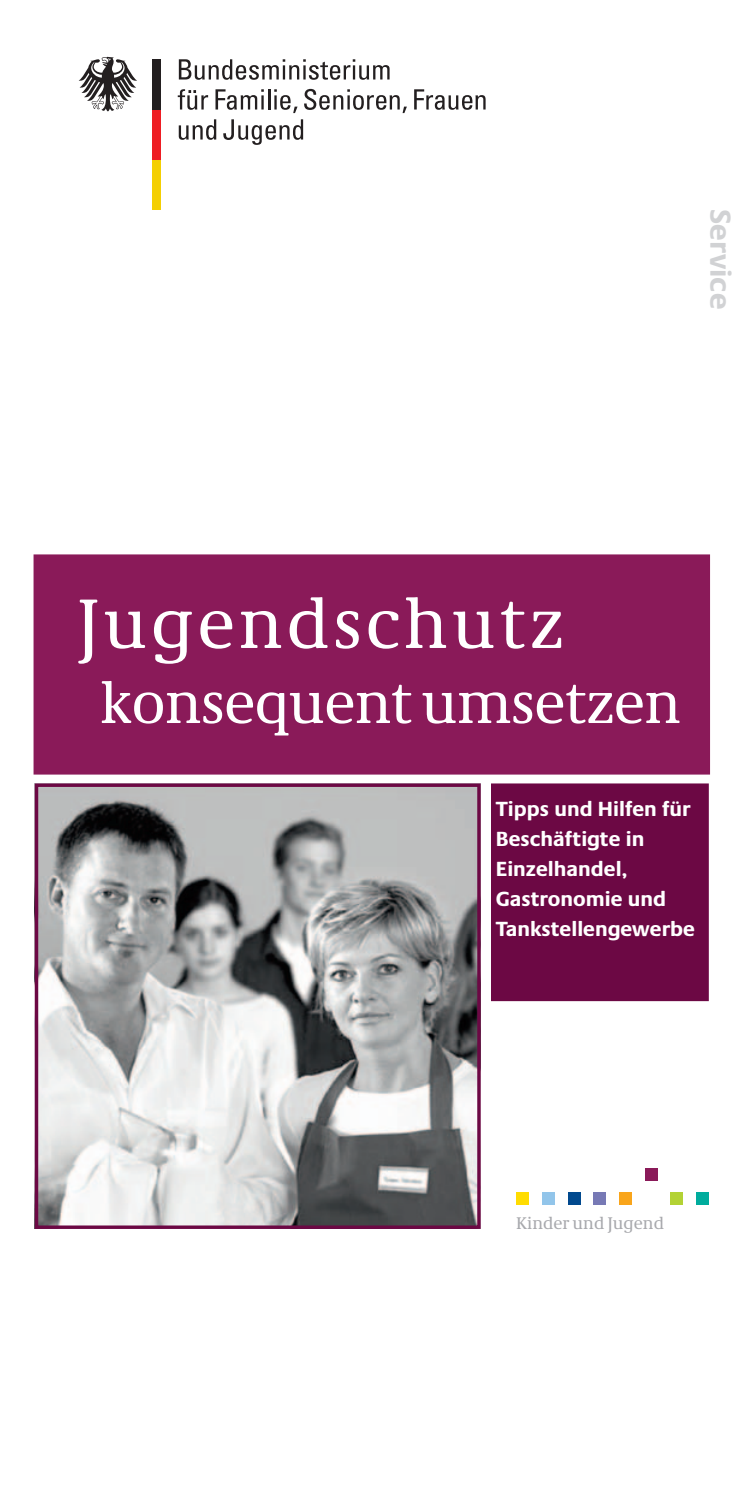
<style>
.page{position:relative;width:745px;height:1489px;background:#fff}
.page>*{position:absolute;margin:0;border:0;box-sizing:border-box;transform-origin:0 0}
.t1{font:72.5px "Neue Demos";letter-spacing:.05em;color:#fff}
.t2{font:60px "Neue Demos";letter-spacing:-.01em;color:#fff}
.t3{font:700 30px "Neue Praxis";color:#d1d2d4}
.t4{font:700 21.25px/30px "Neue Praxis";color:#fff}
.t5{font:17.5px "Neue Demos";color:#a8a9ad}
</style>
<div class="page">
<svg style="left:179px;top:119px;width:37px;height:21px"></svg>
<svg style="left:223px;top:119px;width:80px;height:26px"></svg>
<svg style="left:178px;top:89px;width:30px;height:21px"></svg>
<svg style="left:215px;top:89px;width:49px;height:21px"></svg>
<hr style="left:268px;top:89px;width:2px;height:20px;background:#231f20">
<svg style="left:274px;top:89px;width:23px;height:24px"></svg>
<svg style="left:304px;top:89px;width:102px;height:24px"></svg>
<svg style="left:414px;top:89px;width:71px;height:21px"></svg>
<svg style="left:179px;top:59px;width:210px;height:21px"></svg>
<div style="left:152px;top:159px;width:9px;height:50px;background:#f4cf02"></div>
<div style="left:152px;top:109px;width:9px;height:50px;background:#ee1d23"></div>
<div style="left:152px;top:59px;width:9px;height:50px;background:#231f20"></div>
<svg style="left:79px;top:57px;width:58px;height:54px"></svg>
<div style="left:34px;top:554px;width:675px;height:220px;background:#8a1a59;border:2px solid #8a1a59"></div>
<img style="left:39px;top:787px;width:437px;height:437px">
<div style="left:35px;top:783px;width:445px;height:445px;border:3px solid #6c0844"></div>
<div style="left:490px;top:783px;width:218px;height:218px;background:#6c0844;border:3px solid #6c0844"></div>
<div style="left:516px;top:1192px;width:13px;height:12px;background:#ffdc01"></div>
<div style="left:542px;top:1192px;width:12px;height:12px;background:#92c5ea"></div>
<div style="left:567px;top:1192px;width:13px;height:12px;background:#01498e"></div>
<div style="left:593px;top:1192px;width:12px;height:12px;background:#7779b5"></div>
<div style="left:619px;top:1192px;width:12px;height:12px;background:#f9a51b"></div>
<div style="left:644px;top:1168px;width:13px;height:12px;background:#8a1a59"></div>
<div style="left:670px;top:1192px;width:12px;height:12px;background:#b3d234"></div>
<div style="left:695px;top:1192px;width:13px;height:12px;background:#00ac9d"></div>
<h3 class="t3" style="left:738px;top:209px;width:102px;rotate:90deg">Service</h3>
<h1 class="t1" style="left:77px;top:579px;width:488px">Jugendschutz</h1>
<h2 class="t2" style="left:100px;top:666px;width:582px">konsequent umsetzen</h2>
<p class="t4" style="left:495px;top:793px;width:200px">Tipps und Hilfen für<br>Beschäftigte in<br>Einzelhandel,<br>Gastronomie und<br>Tankstellengewerbe</p>
<p class="t5" style="left:516px;top:1212px;width:149px">Kinder und Jugend</p>
</div>
